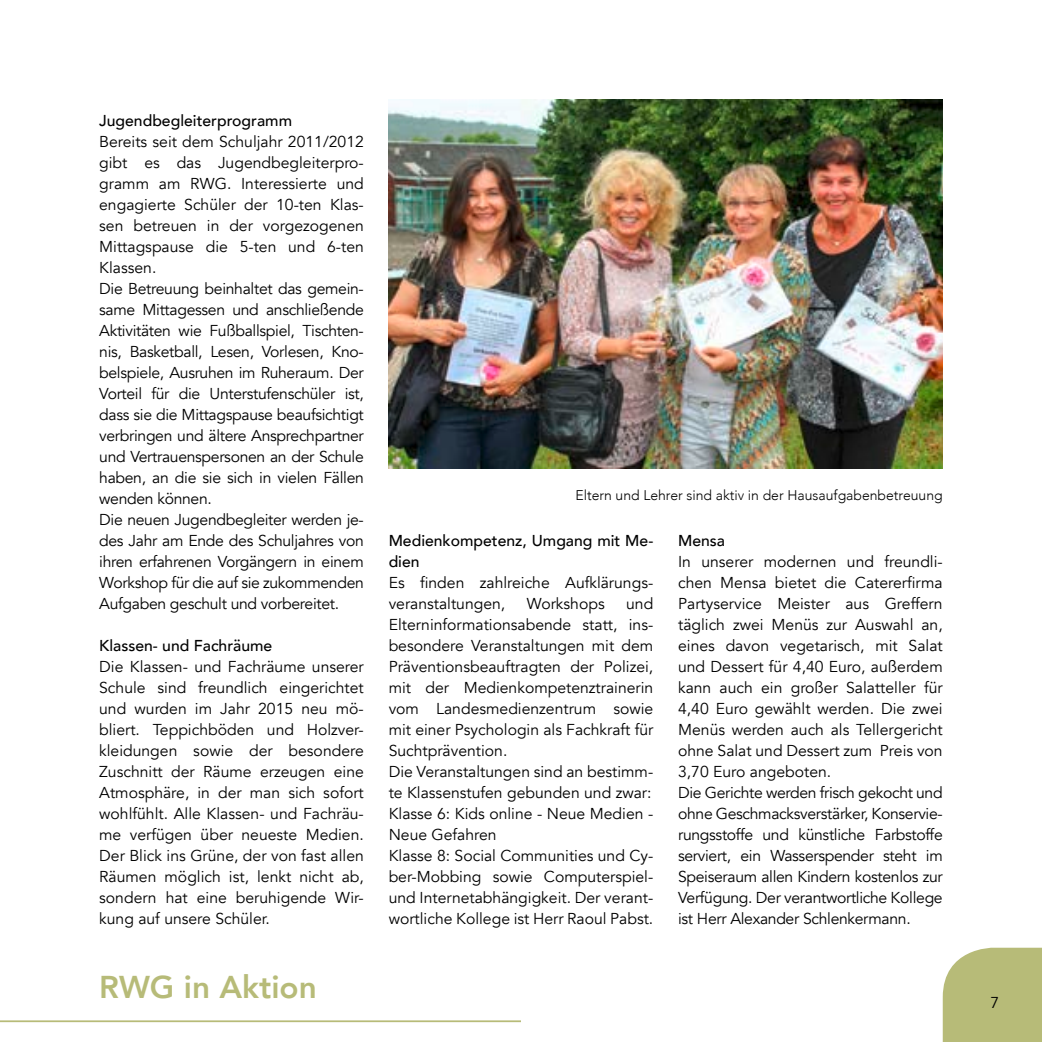
<style>
.page{position:relative;width:1042px;height:1042px;background:#fff}
.page>*{position:absolute;margin:0;border:0;box-sizing:border-box;transform-origin:0 0}
.t1{font:800 31.5px "Avenir";color:#b7bb78}
.Text_Artikel_normal{font:15.75px/21px "Avenir";color:#000;text-align:justify}
.Text_Artikel_normal-2{font:500 15.75px/21px "Avenir";color:#000}
.Bildunterschrift{font:300 14px "Avenir";color:#000}
</style>
<div class="page">
<hr style="left:0;top:0;width:1px;height:1042px;background:#e7e8e8">
<div style="left:943px;top:947px;width:99px;height:95px;background:#b7bb78"></div>
<hr style="left:0;top:1020px;width:521px;height:2px;background:#b7bb78">
<img style="left:389px;top:99px;width:554px;height:370px">
<p class="Text_Artikel_normal-2" style="left:99px;top:109px;width:194px">Jugendbegleiterprogramm</p>
<p class="Text_Artikel_normal" style="left:99px;top:131px;width:266px">Bereits seit dem Schuljahr 2011/2012 gibt es das Jugendbegleiterpro&shy;gramm am RWG. Interessierte und engagierte Schüler der 10-ten Klas&shy;sen betreuen in der vorgezogenen Mittagspause die 5-ten und 6-ten Klassen.</p>
<p class="Text_Artikel_normal" style="left:99px;top:278px;width:266px">Die Betreuung beinhaltet das gemein&shy;same Mittagessen und anschließende Aktivitäten wie Fußballspiel, Tischten&shy;nis, Basketball, Lesen, Vorlesen, Kno&shy;belspiele, Ausruhen im Ruheraum. Der Vorteil für die Unterstufenschüler ist, dass sie die Mittagspause beaufsichtigt verbringen und ältere Ansprechpartner und Vertrauenspersonen an der Schule haben, an die sie sich in vielen Fällen wenden können.</p>
<p class="Text_Artikel_normal" style="left:99px;top:509px;width:266px">Die neuen Jugendbegleiter werden je&shy;des Jahr am Ende des Schuljahres von ihren erfahrenen Vorgängern in einem Workshop für die auf sie zukommenden Aufgaben geschult und vorbereitet.</p>
<p class="Text_Artikel_normal-2" style="left:99px;top:634px;width:175px">Klassen- und Fachräume</p>
<p class="Text_Artikel_normal" style="left:99px;top:656px;width:266px">Die Klassen- und Fachräume unserer Schule sind freundlich eingerichtet und wurden im Jahr 2015 neu mö&shy;bliert. Teppichböden und Holzver&shy;kleidungen sowie der besondere Zuschnitt der Räume erzeugen eine Atmosphäre, in der man sich sofort wohlfühlt. Alle Klassen- und Fachräu&shy;me verfügen über neueste Medien.<br>Der Blick ins Grüne, der von fast allen Räumen möglich ist, lenkt nicht ab, sondern hat eine beruhigende Wir&shy;kung auf unsere Schüler.</p>
<h1 class="t1" style="left:99px;top:962px;width:219px">RWG in Aktion</h1>
<p class="Bildunterschrift" style="left:575px;top:487px;width:369px">Eltern und Lehrer sind aktiv in der Hausaufgabenbetreuung</p>
<p class="Text_Artikel_normal-2" style="left:389px;top:529px;width:266px">Medienkompetenz, Umgang mit Me&shy;dien</p>
<p class="Text_Artikel_normal" style="left:389px;top:572px;width:266px">Es finden zahlreiche Aufklärungs&shy;veranstaltungen,</p>
<p class="Text_Artikel_normal" style="left:389px;top:593px;width:266px;text-indent:237px">und Elterninformationsabende statt, ins&shy;besondere Veranstaltungen mit dem Präventionsbeauftragten der Polizei, mit der Medienkompetenztrainerin vom Landesmedienzentrum sowie mit einer Psychologin als Fachkraft für Suchtprävention.</p>
<p class="Text_Artikel_normal" style="left:389px;top:761px;width:266px">Die Veranstaltungen sind an bestimm&shy;te Klassenstufen gebunden und zwar:</p>
<p class="Text_Artikel_normal" style="left:389px;top:803px;width:266px">Klasse 6: Kids online - Neue Medien -<br>Neue Gefahren</p>
<p class="Text_Artikel_normal" style="left:389px;top:845px;width:266px">Klasse 8: Social Communities und Cy&shy;ber-Mobbing sowie Computerspiel&shy;und Internetabhängigkeit. Der verant&shy;wortliche Kollege ist Herr Raoul Pabst.</p>
<p class="Text_Artikel_normal" style="left:527px;top:593px;width:79px">Workshops</p>
<p class="Text_Artikel_normal-2" style="left:678px;top:529px;width:48px">Mensa</p>
<p class="Text_Artikel_normal" style="left:678px;top:551px;width:266px">In unserer modernen und freundli&shy;chen Mensa bietet die Catererfirma Partyservice Meister aus Greffern täglich zwei Menüs zur Auswahl an, eines davon vegetarisch, mit Salat und Dessert für 4,40 Euro, außerdem kann auch ein großer Salatteller für 4,40 Euro gewählt werden. Die zwei Menüs werden auch als Tellergericht ohne Salat und Dessert zum Preis von 3,70 Euro angeboten.</p>
<p class="Text_Artikel_normal" style="left:678px;top:782px;width:266px">Die Gerichte werden frisch gekocht und ohne Geschmacksverstärker, Konservie&shy;rungsstoffe und künstliche Farbstoffe serviert, ein Wasserspender steht im Speiseraum allen Kindern kostenlos zur Verfügung. Der verantwortliche Kollege ist Herr Alexander Schlenkermann.</p>
<p class="Text_Artikel_normal" style="left:990px;top:992px;width:10px">7</p>
</div>
